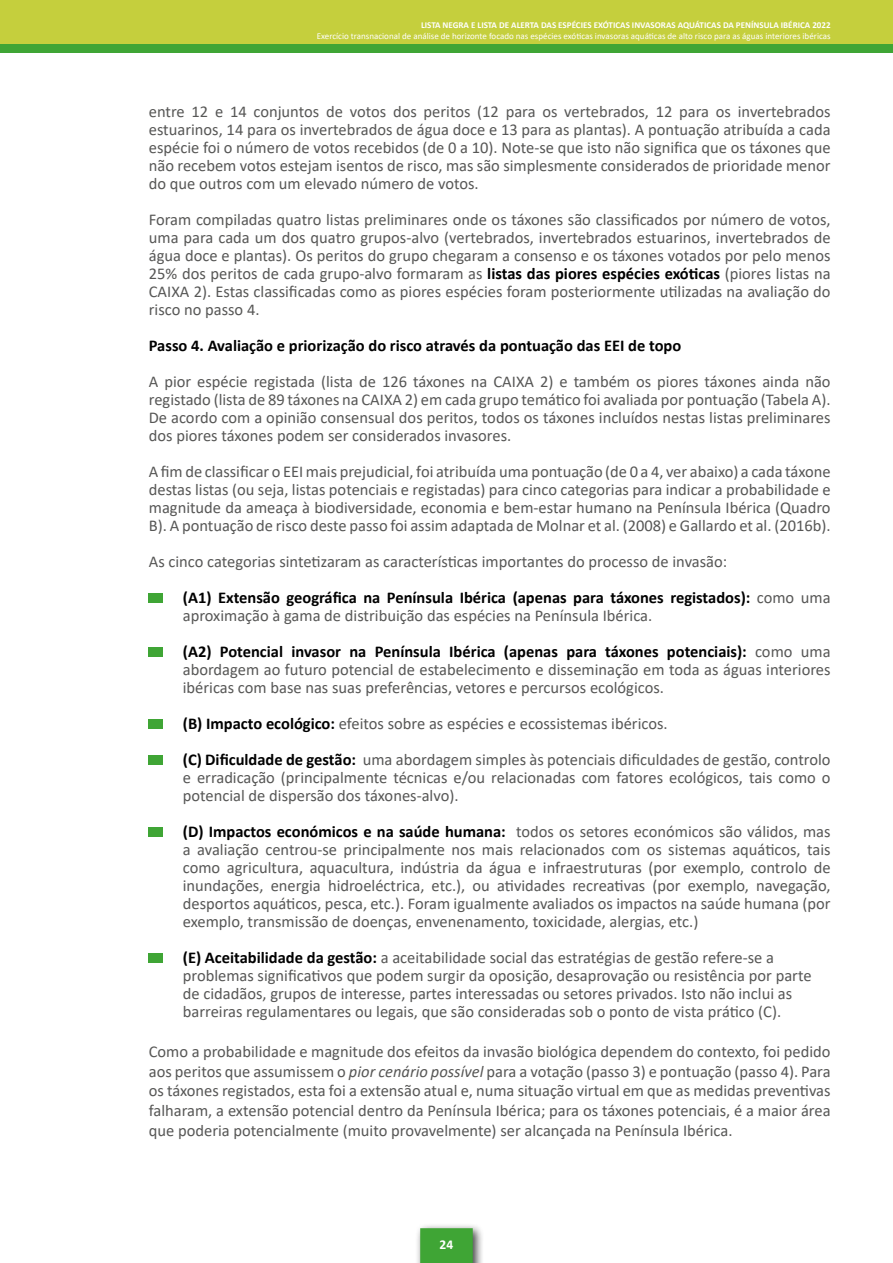
<style>
.page{position:relative;width:893px;height:1263px;background:#fff}
.page>*{position:absolute;margin:0;border:0;box-sizing:border-box;transform-origin:0 0}
.t1{font:16.5px/18px "Calibri";color:#575756;text-align:justify}
.t2{font:700 16.5px/36px "Calibri";color:#000}
.t3{font:700 13.5px "Calibri";color:#fff}
.t4{font:9px "Calibri";color:#fff}
.t5{font:700 9px "Calibri";color:#fff}
.s1{font-weight:700;color:#000}
.s2{font-weight:400;color:#575756}
.s3{font-style:italic}
</style>
<div class="page">
<div style="left:0;top:0;width:893px;height:45px;background:#c5cf3d"></div>
<div style="left:0;top:45px;width:893px;height:8px;background:#3fa535"></div>
<div style="left:415px;top:1222px;width:69px;height:41px;background:#000;opacity:.75"></div>
<div style="left:420px;top:1228px;width:53px;height:35px;background:#3fa535"></div>
<div style="left:149px;top:593px;width:14px;height:10px;background:#3fa535"></div>
<div style="left:149px;top:647px;width:14px;height:10px;background:#3fa535"></div>
<div style="left:149px;top:719px;width:14px;height:10px;background:#3fa535"></div>
<div style="left:149px;top:827px;width:14px;height:10px;background:#3fa535"></div>
<div style="left:149px;top:953px;width:14px;height:10px;background:#3fa535"></div>
<div style="left:149px;top:755px;width:14px;height:10px;background:#3fa535"></div>
<p class="t5" style="left:421px;top:19px;width:411px">LISTA NEGRA E LISTA DE ALERTA DAS ESPÉCIES EXÓTICAS INVASORAS AQUÁTICAS DA PENÍNSULA IBÉRICA 2022</p>
<p class="t4" style="left:317px;top:30px;width:515px">Exercício transnacional de análise de horizonte focado nas espécies exóticas invasoras aquáticas de alto risco para as águas interiores ibéricas</p>
<p class="t1" style="left:149px;top:102px;width:683px">entre 12 e 14 conjuntos de votos dos peritos (12 para os vertebrados, 12 para os invertebrados estuarinos, 14 para os invertebrados de água doce e 13 para as plantas). A pontuação atribuída a cada espécie foi o número de votos recebidos (de 0 a 10). Note-se que isto não significa que os táxones que não recebem votos estejam isentos de risco, mas são simplesmente considerados de prioridade menor do que outros com um elevado número de votos.</p>
<p class="t1" style="left:149px;top:210px;width:683px">Foram compiladas quatro listas preliminares onde os táxones são classificados por número de votos, uma para cada um dos quatro grupos-alvo (vertebrados, invertebrados estuarinos, invertebrados de água doce e plantas). Os peritos do grupo chegaram a consenso e os táxones votados por pelo menos 25% dos peritos de cada grupo-alvo formaram as <span class="s1">listas das piores espécies exóticas</span> (piores listas na CAIXA 2). Estas classificadas como as piores espécies foram posteriormente utilizadas na avaliação do risco no passo 4.</p>
<p class="t2" style="left:149px;top:327px;width:534px">Passo 4. Avaliação e priorização do risco através da pontuação das EEI de topo</p>
<p class="t1" style="left:149px;top:372px;width:683px">A pior espécie registada (lista de 126 táxones na CAIXA 2) e também os piores táxones ainda não registado (lista de 89 táxones na CAIXA 2) em cada grupo temático foi avaliada por pontuação (Tabela A).<br>De acordo com a opinião consensual dos peritos, todos os táxones incluídos nestas listas preliminares dos piores táxones podem ser considerados invasores.</p>
<p class="t1" style="left:149px;top:462px;width:683px">A fim de classificar o EEI mais prejudicial, foi atribuída uma pontuação (de 0 a 4, ver abaixo) a cada táxone destas listas (ou seja, listas potenciais e registadas) para cinco categorias para indicar a probabilidade e magnitude da ameaça à biodiversidade, economia e bem-estar humano na Península Ibérica (Quadro B). A pontuação de risco deste passo foi assim adaptada de Molnar et al. (2008) e Gallardo et al. (2016b).</p>
<p class="t1" style="left:183px;top:543px;width:649px;line-height:36px;text-indent:-34px">As cinco categorias sintetizaram as características importantes do processo de invasão:<br><span class="s1">(A1) Extensão geográfica na Península Ibérica (apenas para táxones registados):</span> como uma</p>
<p class="t2" style="left:183px;top:597px;width:649px"><span class="s2">aproximação à gama de distribuição das espécies na Península Ibérica.<br></span>(A2) Potencial invasor na Península Ibérica (apenas para táxones potenciais): <span class="s2">como uma</span></p>
<p class="t1" style="left:183px;top:660px;width:649px">abordagem ao futuro potencial de estabelecimento e disseminação em toda as águas interiores ibéricas com base nas suas preferências, vetores e percursos ecológicos.</p>
<p class="t1" style="left:183px;top:705px;width:649px;line-height:36px"><span class="s1">(B) Impacto ecológico:</span> efeitos sobre as espécies e ecossistemas ibéricos.<br><span class="s1">(C) Dificuldade de gestão:</span> uma abordagem simples às potenciais dificuldades de gestão, controlo</p>
<p class="t1" style="left:183px;top:768px;width:649px">e erradicação (principalmente técnicas e/ou relacionadas com fatores ecológicos, tais como o potencial de dispersão dos táxones-alvo).</p>
<p class="t1" style="left:183px;top:822px;width:649px"><span class="s1">(D) Impactos económicos e na saúde humana:</span> todos os setores económicos são válidos, mas a avaliação centrou-se principalmente nos mais relacionados com os sistemas aquáticos, tais como agricultura, aquacultura, indústria da água e infraestruturas (por exemplo, controlo de inundações, energia hidroeléctrica, etc.), ou atividades recreativas (por exemplo, navegação, desportos aquáticos, pesca, etc.). Foram igualmente avaliados os impactos na saúde humana (por exemplo, transmissão de doenças, envenenamento, toxicidade, alergias, etc.)</p>
<p class="t1" style="left:183px;top:948px;width:630px;text-align:left"><span class="s1">(E) Aceitabilidade da gestão:</span> a aceitabilidade social das estratégias de gestão refere-se a problemas significativos que podem surgir da oposição, desaprovação ou resistência por parte de cidadãos, grupos de interesse, partes interessadas ou setores privados. Isto não inclui as barreiras regulamentares ou legais, que são consideradas sob o ponto de vista prático (C).</p>
<p class="t1" style="left:149px;top:1041px;width:683px;line-height:19.8px">Como a probabilidade e magnitude dos efeitos da invasão biológica dependem do contexto, foi pedido aos peritos que assumissem o <span class="s3">pior cenário possível</span> para a votação (passo 3) e pontuação (passo 4). Para os táxones registados, esta foi a extensão atual e, numa situação virtual em que as medidas preventivas falharam, a extensão potencial dentro da Península Ibérica; para os táxones potenciais, é a maior área que poderia potencialmente (muito provavelmente) ser alcançada na Península Ibérica.</p>
<p class="t3" style="left:440px;top:1234px;width:15px">24</p>
</div>
